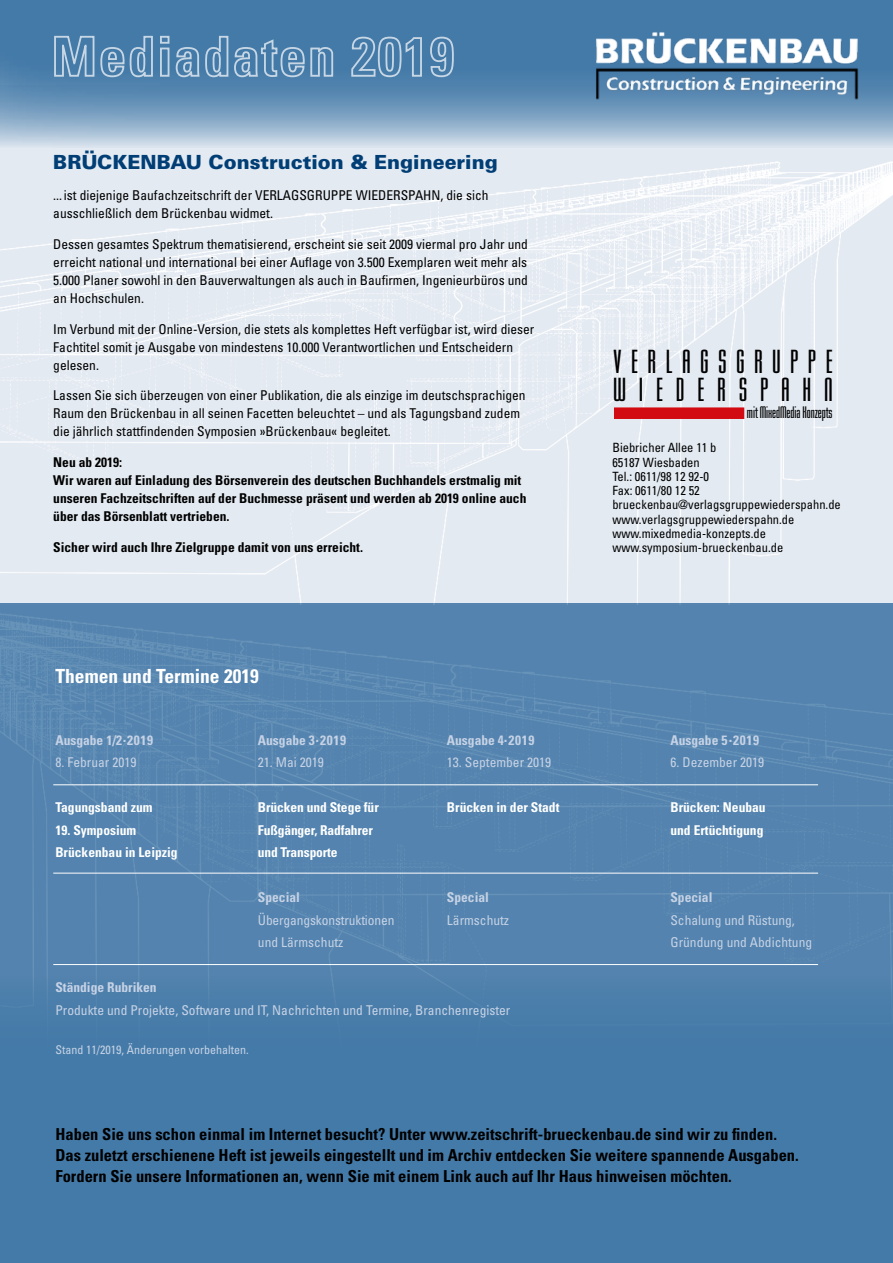
<style>
.page{position:relative;width:893px;height:1263px;background:#fff}
.page>*{position:absolute;margin:0;border:0;box-sizing:border-box;transform-origin:0 0}
.t1{font:34.8px/27.9px "Mekanik Plain";letter-spacing:.27em;color:#000}
.t2{font:900 19.5px "Univers LT Std";color:#003e75}
.t3{font:700 condensed 19.5px "Univers LT Std";color:#fff}
.t4{font:17.4px "Mekanik Plain";letter-spacing:-.005em;color:#000}
.t5{font:700 condensed 16.5px/21px "Univers LT Std";color:#000}
.t6{font:condensed 13.5px/18px "Univers LT Std";color:#000}
.t7{font:700 condensed 13.5px/18px "Univers LT Std";color:#000}
.t8{font:condensed 13.5px "Univers LT Std";color:#c6d2e5}
.t9{font:700 condensed 13.5px "Univers LT Std";color:#fff}
.t10{font:700 condensed 13.5px "Univers LT Std";color:#c6d2e5}
.t11{font:condensed 12.75px/14.2px "Univers LT Std";color:#000}
.t12{font:condensed 12px "Univers LT Std";color:#c6d2e5}
</style>
<div class="page">
<img style="left:0;top:606px;width:893px;height:370px">
<img style="left:0;top:148px;width:893px;height:456px">
<div style="left:0;top:976px;width:893px;height:287px;background:#447aa8"></div>
<svg style="left:0;top:0;width:893px;height:148px;background:#6b95ba"></svg>
<svg style="left:53px;top:35px;width:281px;height:43px;background:#6390b6"></svg>
<svg style="left:350px;top:36px;width:73px;height:42px;background:#6692b7"></svg>
<svg style="left:429px;top:36px;width:26px;height:42px"></svg>
<hr style="left:53px;top:784px;width:765px;height:1px;background:#fff">
<hr style="left:53px;top:873px;width:765px;height:1px;background:#fff">
<div style="left:615px;top:408px;width:128px;height:10px;background:#d20a11"></div>
<div style="left:614px;top:407px;width:130px;height:12px;border:2px solid #d20a11"></div>
<hr style="left:53px;top:964px;width:765px;height:1px;background:#fff">
<img style="left:595px;top:26px;width:268px;height:81px">
<h2 class="t2" style="left:53px;top:150px;width:446px">BRÜCKENBAU Construction &amp; Engineering</h2>
<p class="t6" style="left:53px;top:186px;width:437px">... ist diejenige Baufachzeitschrift der VERLAGSGRUPPE WIEDERSPAHN, die sich ausschließlich dem Brückenbau widmet.</p>
<p class="t6" style="left:53px;top:235px;width:476px;text-align:justify">Dessen gesamtes Spektrum thematisierend, erscheint sie seit 2009 viermal pro Jahr und erreicht national und international bei einer Auflage von 3.500 Exemplaren weit mehr als 5.000 Planer sowohl in den Bauverwaltungen als auch in Baufirmen, Ingenieurbüros und an Hochschulen.</p>
<p class="t6" style="left:53px;top:320px;width:483px">Im Verbund mit der Online-Version, die stets als komplettes Heft verfügbar ist, wird dieser<br>Fachtitel somit je Ausgabe von mindestens 10.000 Verantwortlichen und Entscheidern gelesen.</p>
<p class="t6" style="left:53px;top:386px;width:474px">Lassen Sie sich überzeugen von einer Publikation, die als einzige im deutschsprachigen<br>Raum den Brückenbau in all seinen Facetten beleuchtet – und als Tagungsband zudem die jährlich stattfindenden Symposien »Brückenbau« begleitet.</p>
<p class="t7" style="left:53px;top:453px;width:475px">Neu ab 2019:<br>Wir waren auf Einladung des Börsenverein des deutschen Buchhandels erstmalig mit unseren Fachzeitschriften auf der Buchmesse präsent und werden ab 2019 online auch über das Börsenblatt vertrieben.</p>
<p class="t7" style="left:53px;top:538px;width:311px">Sicher wird auch Ihre Zielgruppe damit von uns erreicht.</p>
<h2 class="t3" style="left:55px;top:664px;width:205px">Themen und Termine 2019</h2>
<h1 class="t1" style="left:613px;top:347px;width:221px">VERLAGSGRUPPE<br>WIEDERSPAHN</h1>
<p class="t4" style="left:747px;top:402px;width:87px">mit MixedMedia Konzepts</p>
<p class="t11" style="left:612px;top:440px;width:230px">Biebricher Allee 11 b<br>65187 Wiesbaden<br>Tel.: 0611/98 12 92-0<br>Fax: 0611/80 12 52 brueckenbau@verlagsgruppewiederspahn.de www.verlagsgruppewiederspahn.de www.mixedmedia-konzepts.de www.symposium-brueckenbau.de</p>
<p class="t10" style="left:55px;top:732px;width:99px">Ausgabe 1/2<sup>.</sup>2019</p>
<p class="t10" style="left:258px;top:732px;width:90px">Ausgabe 3<sup>.</sup>2019</p>
<p class="t10" style="left:447px;top:732px;width:89px">Ausgabe 4<sup>.</sup>2019</p>
<p class="t10" style="left:670px;top:732px;width:90px">Ausgabe 5<sup>.</sup>2019</p>
<p class="t8" style="left:55px;top:754px;width:82px">8. Februar 2019</p>
<p class="t8" style="left:258px;top:754px;width:67px">21. Mai 2019</p>
<p class="t8" style="left:447px;top:754px;width:106px">13. September 2019</p>
<p class="t8" style="left:670px;top:754px;width:95px">6. Dezember 2019</p>
<p class="t9" style="left:55px;top:799px;width:99px">Tagungsband zum</p>
<p class="t9" style="left:258px;top:799px;width:122px">Brücken und Stege für</p>
<p class="t9" style="left:447px;top:799px;width:114px">Brücken in der Stadt</p>
<p class="t9" style="left:670px;top:799px;width:97px">Brücken: Neubau</p>
<p class="t9" style="left:55px;top:822px;width:82px">19. Symposium</p>
<p class="t9" style="left:258px;top:822px;width:117px">Fußgänger, Radfahrer</p>
<p class="t9" style="left:670px;top:822px;width:95px">und Ertüchtigung</p>
<p class="t9" style="left:55px;top:844px;width:124px">Brückenbau in Leipzig</p>
<p class="t9" style="left:258px;top:844px;width:81px">und Transporte</p>
<p class="t10" style="left:258px;top:889px;width:44px">Special</p>
<p class="t10" style="left:447px;top:889px;width:44px">Special</p>
<p class="t10" style="left:670px;top:889px;width:44px">Special</p>
<p class="t8" style="left:258px;top:911px;width:138px">Übergangskonstruktionen</p>
<p class="t8" style="left:447px;top:911px;width:64px">Lärmschutz</p>
<p class="t8" style="left:670px;top:911px;width:126px">Schalung und Rüstung,</p>
<p class="t8" style="left:258px;top:934px;width:87px">und Lärmschutz</p>
<p class="t8" style="left:670px;top:934px;width:143px">Gründung und Abdichtung</p>
<p class="t10" style="left:55px;top:979px;width:103px">Ständige Rubriken</p>
<p class="t8" style="left:55px;top:1001px;width:457px">Produkte und Projekte, Software und IT, Nachrichten und Termine, Branchenregister</p>
<p class="t12" style="left:55px;top:1042px;width:195px">Stand 11/2019, Änderungen vorbehalten.</p>
<p class="t5" style="left:55px;top:1124px;width:745px">Haben Sie uns schon einmal im Internet besucht? Unter www.zeitschrift-brueckenbau.de sind wir zu finden.<br>Das zuletzt erschienene Heft ist jeweils eingestellt und im Archiv entdecken Sie weitere spannende Ausgaben.<br>Fordern Sie unsere Informationen an, wenn Sie mit einem Link auch auf Ihr Haus hinweisen möchten.</p>
</div>
